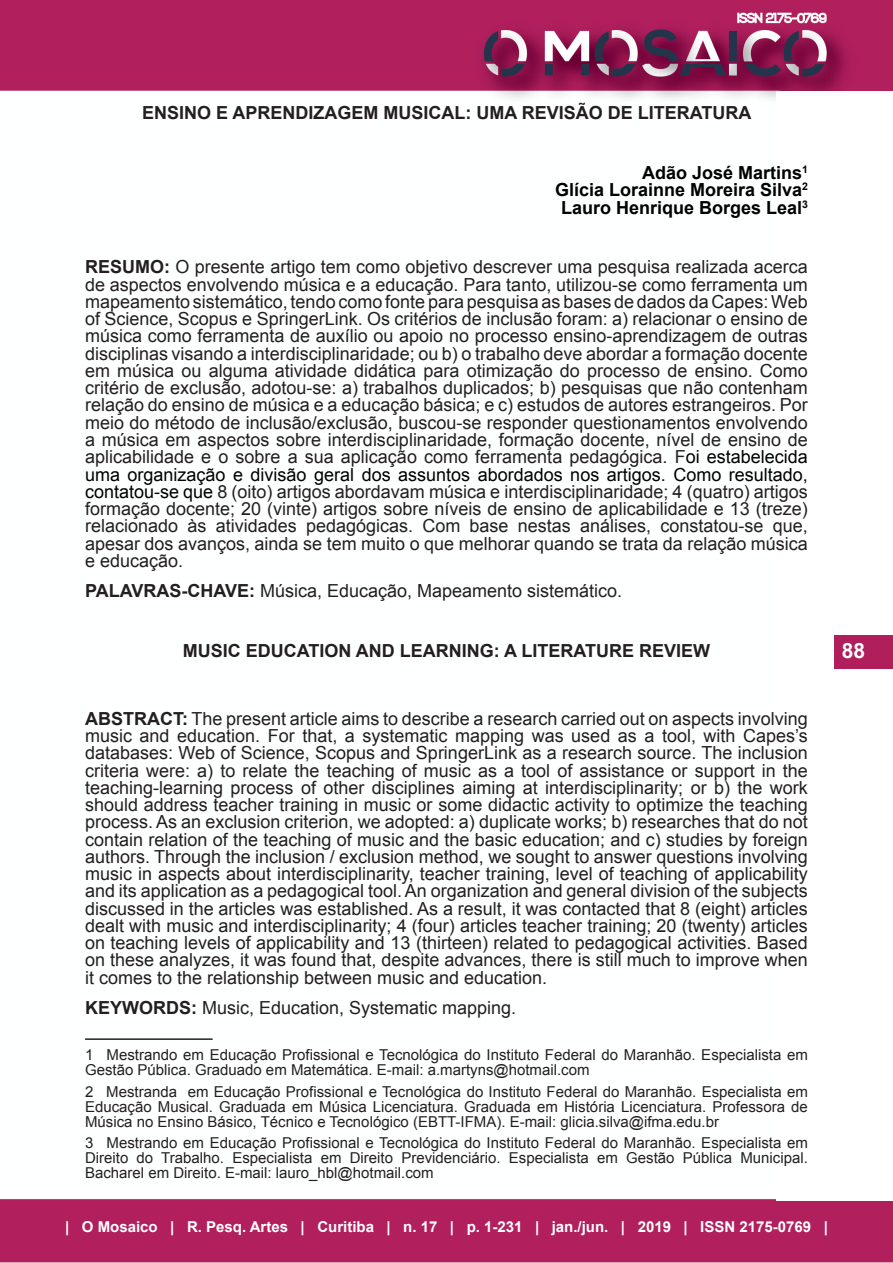
<style>
.page{position:relative;width:893px;height:1263px;background:#fff}
.page>*{position:absolute;margin:0;border:0;box-sizing:border-box;transform-origin:0 0}
.t1{font:700 21px "Arial";color:#fff}
.resumo{font:18px/17.2px "Arial";color:#231f20;text-align:justify}
.palavra-chave_1{font:18px "Arial";color:#231f20}
.Autores{font:700 18px "Arial";color:#000}
.Título_1{font:700 18px "Arial";color:#231f20}
.Título_1_-_ingles{font:700 18px "Arial";color:#231f20}
.nota_rodape{font:15px/15px "Arial";color:#231f20;text-align:justify}
.t2{font:700 15px "Arial";color:#fff}
.s1{font-weight:700}
.s2{color:#000}
</style>
<div class="page">
<img style="left:0;top:0;width:893px;height:1263px">
<div style="left:777px;top:92px;width:116px;height:1109px;background:#fff"></div>
<div style="left:834px;top:635px;width:59px;height:33px;background:#b01f5c"></div>
<hr style="left:85px;top:1038px;width:128px;height:2px;background:#231f20">
<p class="Título_1" style="left:142px;top:101px;width:611px">ENSINO E APRENDIZAGEM MUSICAL: UMA REVISÃO DE LITERATURA</p>
<p class="Autores" style="left:642px;top:161px;width:167px">Adão José Martins<sup>1</sup></p>
<p class="Autores" style="left:555px;top:178px;width:254px">Glícia Lorainne Moreira Silva<sup>2</sup></p>
<p class="Autores" style="left:561px;top:195px;width:248px">Lauro Henrique Borges Leal<sup>3</sup></p>
<p class="resumo" style="left:85px;top:259px;width:724px"><span class="s1">RESUMO:</span> O presente artigo tem como objetivo descrever uma pesquisa realizada acerca de aspectos envolvendo música e a educação. Para tanto, utilizou-se como ferramenta um mapeamento sistemático, tendo como fonte para pesquisa as bases de dados da Capes: Web of Science, Scopus e SpringerLink. Os critérios de inclusão foram: a) relacionar o ensino de música como ferramenta de auxílio ou apoio no processo ensino-aprendizagem de outras disciplinas visando a interdisciplinaridade; ou b) o trabalho deve abordar a formação docente em música ou alguma atividade didática para otimização do processo de ensino. Como critério de exclusão, adotou-se: a) trabalhos duplicados; b) pesquisas que não contenham relação do ensino de música e a educação básica; e c) estudos de autores estrangeiros. Por meio do método de inclusão/exclusão, buscou-se responder questionamentos envolvendo a música em aspectos sobre interdisciplinaridade, formação docente, nível de ensino de aplicabilidade e o sobre a sua aplicação como ferramenta pedagógica. F<span class="s2">oi estabelecida uma organização e divisão geral dos assuntos abordados nos artigos. Como resultado, contatou-se que</span> 8 (oito) artigos abordavam música e interdisciplinaridade; 4 (quatro) artigos formação docente; 20 (vinte) artigos sobre níveis de ensino de aplicabilidade e 13 (treze) relacionado às atividades pedagógicas. Com base nestas análises, constatou-se que, apesar dos avanços, ainda se tem muito o que melhorar quando se trata da relação música e educação.</p>
<p class="palavra-chave_1" style="left:85px;top:579px;width:539px"><span class="s1">PALAVRAS-CHAVE:</span> Música, Educação, Mapeamento sistemático.</p>
<p class="Título_1_-_ingles" style="left:183px;top:638px;width:529px">MUSIC EDUCATION AND LEARNING: A LITERATURE REVIEW</p>
<p class="t1" style="left:842px;top:636px;width:25px">88</p>
<p class="resumo" style="left:85px;top:710px;width:724px"><span class="s1">ABSTRACT:</span> The present article aims to describe a research carried out on aspects involving music and education. For that, a systematic mapping was used as a tool, with Capes’s databases: Web of Science, Scopus and SpringerLink as a research source. The inclusion criteria were: a) to relate the teaching of music as a tool of assistance or support in the teaching-learning process of other disciplines aiming at interdisciplinarity; or b) the work should address teacher training in music or some didactic activity to optimize the teaching process. As an exclusion criterion, we adopted: a) duplicate works; b) researches that do not contain relation of the teaching of music and the basic education; and c) studies by foreign authors. Through the inclusion / exclusion method, we sought to answer questions involving music in aspects about interdisciplinarity, teacher training, level of teaching of applicability and its application as a pedagogical tool. An organization and general division of the subjects discussed in the articles was established. As a result, it was contacted that 8 (eight) articles dealt with music and interdisciplinarity; 4 (four) articles teacher training; 20 (twenty) articles on teaching levels of applicability and 13 (thirteen) related to pedagogical activities. Based on these analyzes, it was found that, despite advances, there is still much to improve when it comes to the relationship between music and education.</p>
<p class="palavra-chave_1" style="left:85px;top:996px;width:433px"><span class="s1">KEYWORDS:</span> Music, Education, Systematic mapping.</p>
<p class="nota_rodape" style="left:85px;top:1048px;width:724px">1 Mestrando em Educação Profissional e Tecnológica do Instituto Federal do Maranhão. Especialista em<br>Gestão Pública. Graduado em Matemática. E-mail: a.martyns@hotmail.com</p>
<p class="nota_rodape" style="left:85px;top:1084px;width:724px">2 Mestranda em Educação Profissional e Tecnológica do Instituto Federal do Maranhão. Especialista em Educação Musical. Graduada em Música Licenciatura. Graduada em História Licenciatura. Professora de Música no Ensino Básico, Técnico e Tecnológico (EBTT-IFMA). E-mail: glicia.silva@ifma.edu.br</p>
<p class="nota_rodape" style="left:85px;top:1135px;width:724px">3 Mestrando em Educação Profissional e Tecnológica do Instituto Federal do Maranhão. Especialista em Direito do Trabalho. Especialista em Direito Previdenciário. Especialista em Gestão Pública Municipal.<br>Bacharel em Direito. E-mail: lauro_hbl@hotmail.com</p>
<p class="t2" style="left:65px;top:1217px;width:764px">| O Mosaico | R. Pesq. Artes | Curitiba | n. 17 | p. 1-231 | jan./jun. | 2019 | ISSN 2175-0769 |</p>
</div>
